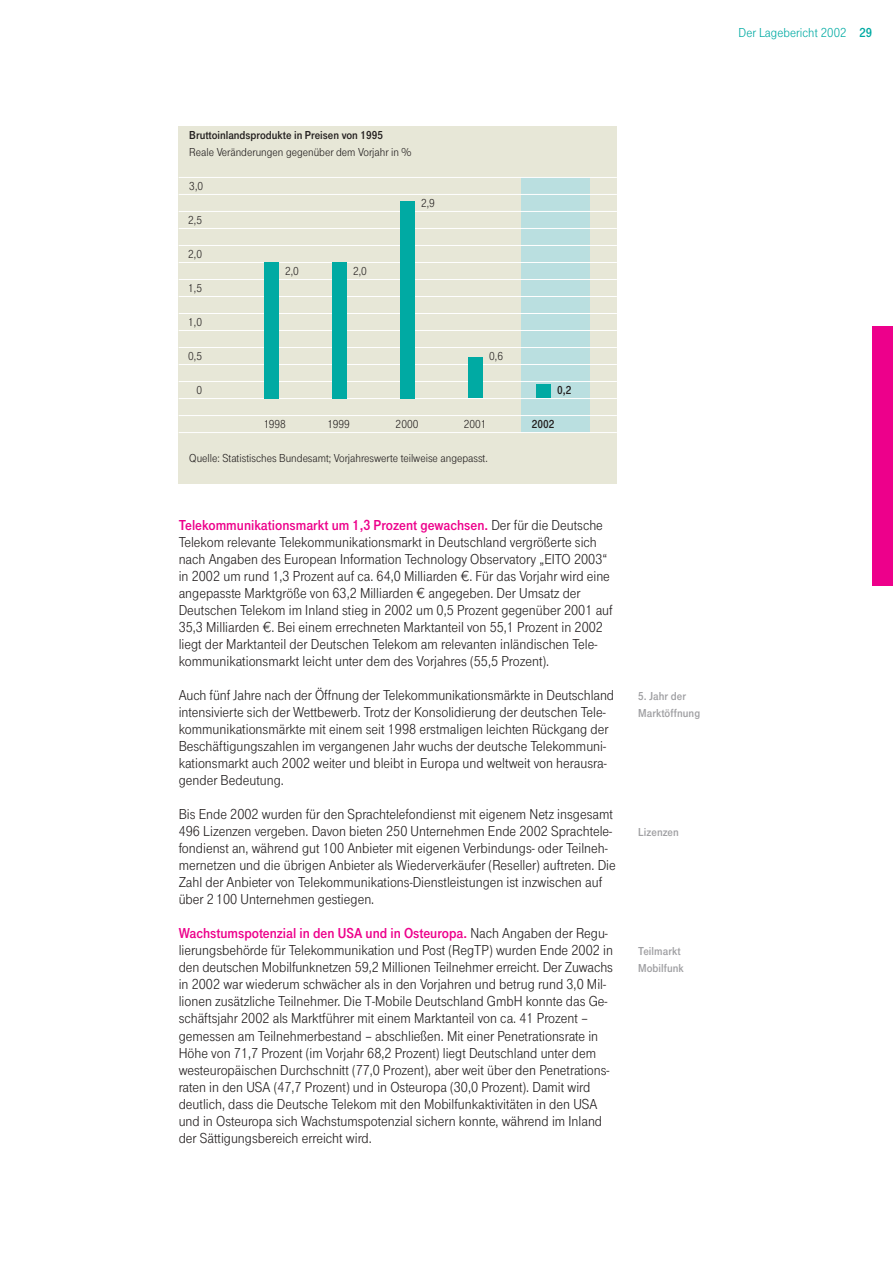
<style>
.page{position:relative;width:893px;height:1263px;background:#fff}
.page>*{position:absolute;margin:0;border:0;box-sizing:border-box;transform-origin:0 0}
.t1{font:15px/17px "Tele Grotesk Norm";color:#231f1f}
.t2{font:15px "Tele Grotesk Fett";color:#ed008b}
.t3{font:13.5px "Tele Grotesk Norm";letter-spacing:.005em;color:#00aaa3}
.t4{font:12px "Tele Grotesk Norm";color:#231f1f}
.t5{font:12px/17px "Tele Grotesk Fett";letter-spacing:.005em;color:#a0a0a3}
.t6{font:12px "Tele Grotesk Fett";color:#231f1f}
.s1{font-family:"Tele Grotesk Norm";color:#231f1f}
.s2{font-family:"Tele EURO"}
.s3{font-family:"Tele Grotesk Fett"}
</style>
<div class="page">
<div style="left:872px;top:326px;width:20px;height:260px;background:#ed008b"></div>
<div style="left:179px;top:126px;width:438px;height:357px;background:#e7e7d7"></div>
<div style="left:521px;top:178px;width:68px;height:254px;background:#badfe0"></div>
<hr style="left:179px;top:177px;width:438px;height:1px;background:#fff">
<hr style="left:179px;top:194px;width:438px;height:1px;background:#fff">
<hr style="left:179px;top:211px;width:438px;height:1px;background:#fff">
<hr style="left:179px;top:228px;width:438px;height:1px;background:#fff">
<hr style="left:179px;top:245px;width:438px;height:1px;background:#fff">
<hr style="left:179px;top:262px;width:438px;height:1px;background:#fff">
<hr style="left:179px;top:279px;width:438px;height:1px;background:#fff">
<hr style="left:179px;top:296px;width:438px;height:1px;background:#fff">
<hr style="left:179px;top:313px;width:438px;height:1px;background:#fff">
<hr style="left:179px;top:330px;width:438px;height:1px;background:#fff">
<hr style="left:179px;top:347px;width:438px;height:1px;background:#fff">
<hr style="left:179px;top:364px;width:438px;height:1px;background:#fff">
<hr style="left:179px;top:381px;width:438px;height:1px;background:#fff">
<hr style="left:179px;top:398px;width:438px;height:1px;background:#fff">
<hr style="left:179px;top:415px;width:438px;height:1px;background:#fff">
<hr style="left:179px;top:432px;width:438px;height:1px;background:#fff">
<div style="left:400px;top:201px;width:15px;height:197px;background:#00aaa3"></div>
<div style="left:468px;top:357px;width:15px;height:41px;background:#00aaa3"></div>
<div style="left:536px;top:385px;width:15px;height:13px;background:#00aaa3"></div>
<div style="left:332px;top:262px;width:15px;height:136px;background:#00aaa3"></div>
<div style="left:264px;top:262px;width:15px;height:136px;background:#00aaa3"></div>
<p class="t6" style="left:189px;top:131px;width:195px">Bruttoinlandsprodukte in Preisen von 1995</p>
<p class="t4" style="left:189px;top:148px;width:224px">Reale Veränderungen gegenüber dem Vorjahr in %</p>
<p class="t4" style="left:189px;top:182px;width:15px">3,0</p>
<p class="t4" style="left:188px;top:216px;width:15px">2,5</p>
<p class="t4" style="left:188px;top:250px;width:15px">2,0</p>
<p class="t4" style="left:188px;top:284px;width:15px">1,5</p>
<p class="t4" style="left:188px;top:318px;width:15px">1,0</p>
<p class="t4" style="left:188px;top:352px;width:15px">0,5</p>
<p class="t4" style="left:196px;top:386px;width:7px">0</p>
<p class="t4" style="left:264px;top:420px;width:24px">1998</p>
<p class="t4" style="left:327px;top:420px;width:24px">1999</p>
<p class="t4" style="left:395px;top:420px;width:24px">2000</p>
<p class="t4" style="left:463px;top:420px;width:24px">2001</p>
<p class="t6" style="left:531px;top:420px;width:24px">2002</p>
<p class="t4" style="left:189px;top:454px;width:300px">Quelle: Statistisches Bundesamt; Vorjahreswerte teilweise angepasst.</p>
<p class="t4" style="left:421px;top:199px;width:15px">2,9</p>
<p class="t4" style="left:285px;top:267px;width:15px">2,0</p>
<p class="t4" style="left:353px;top:267px;width:15px">2,0</p>
<p class="t4" style="left:489px;top:352px;width:15px">0,6</p>
<p class="t6" style="left:557px;top:386px;width:16px">0,2</p>
<p class="t2" style="left:179px;top:520px;width:426px">Telekommunikationsmarkt um 1,3 Prozent gewachsen. <span class="s1">Der für die Deutsche</span></p>
<p class="t1" style="left:179px;top:535px;width:435px">Telekom relevante Telekommunikationsmarkt in Deutschland vergrößerte sich nach Angaben des European Information Technology Observatory „EITO 2003“ in 2002 um rund 1,3 Prozent auf ca. 64,0 Milliarden <span class="s2">2</span>. Für das Vorjahr wird eine angepasste Marktgröße von 63,2 Milliarden <span class="s2">2</span> angegeben. Der Umsatz der Deutschen Telekom im Inland stieg in 2002 um 0,5 Prozent gegenüber 2001 auf 35,3 Milliarden <span class="s2">2</span>. Bei einem errechneten Marktanteil von 55,1 Prozent in 2002 liegt der Marktanteil der Deutschen Telekom am relevanten inländischen Tele&shy;kommunikationsmarkt leicht unter dem des Vorjahres (55,5 Prozent).</p>
<p class="t1" style="left:179px;top:688px;width:437px">Auch fünf Jahre nach der Öffnung der Telekommunikationsmärkte in Deutschland intensivierte sich der Wettbewerb. Trotz der Konsolidierung der deutschen Tele&shy;kommunikationsmärkte mit einem seit 1998 erstmaligen leichten Rückgang der Beschäftigungszahlen im vergangenen Jahr wuchs der deutsche Telekommuni&shy;kationsmarkt auch 2002 weiter und bleibt in Europa und weltweit von herausra&shy;gender Bedeutung.</p>
<p class="t1" style="left:179px;top:807px;width:438px">Bis Ende 2002 wurden für den Sprachtelefondienst mit eigenem Netz insgesamt 496 Lizenzen vergeben. Davon bieten 250 Unternehmen Ende 2002 Sprachtele&shy;fondienst an, während gut 100 Anbieter mit eigenen Verbindungs- oder Teilneh&shy;mernetzen und die übrigen Anbieter als Wiederverkäufer (Reseller) auftreten. Die Zahl der Anbieter von Telekommunikations-Dienstleistungen ist inzwischen auf über 2 100 Unternehmen gestiegen.</p>
<p class="t2" style="left:179px;top:928px;width:430px">Wachstumspotenzial in den USA und in Osteuropa. <span class="s1">Nach Angaben der Regu-</span></p>
<p class="t1" style="left:179px;top:943px;width:436px">lierungsbehörde für Telekommunikation und Post (RegTP) wurden Ende 2002 in den deutschen Mobilfunknetzen 59,2 Millionen Teilnehmer erreicht. Der Zuwachs in 2002 war wiederum schwächer als in den Vorjahren und betrug rund 3,0 Mil&shy;lionen zusätzliche Teilnehmer. Die T-Mobile Deutschland GmbH konnte das Ge&shy;schäftsjahr 2002 als Marktführer mit einem Marktanteil von ca. 41 Prozent – gemessen am Teilnehmerbestand – abschließen. Mit einer Penetrationsrate in Höhe von 71,7 Prozent (im Vorjahr 68,2 Prozent) liegt Deutschland unter dem westeuropäischen Durchschnitt (77,0 Prozent), aber weit über den Penetrations&shy;raten in den USA (47,7 Prozent) und in Osteuropa (30,0 Prozent). Damit wird deutlich, dass die Deutsche Telekom mit den Mobilfunkaktivitäten in den USA und in Osteuropa sich Wachstumspotenzial sichern konnte, während im Inland der Sättigungsbereich erreicht wird.</p>
<p class="t5" style="left:638px;top:689px;width:64px">5. Jahr der<br>Marktöffnung</p>
<p class="t5" style="left:638px;top:825px;width:42px">Lizenzen</p>
<p class="t5" style="left:638px;top:944px;width:47px">Teilmarkt<br>Mobilfunk</p>
<p class="t3" style="left:738px;top:27px;width:135px">Der Lagebericht 2002 <span class="s3">29</span></p>
</div>
